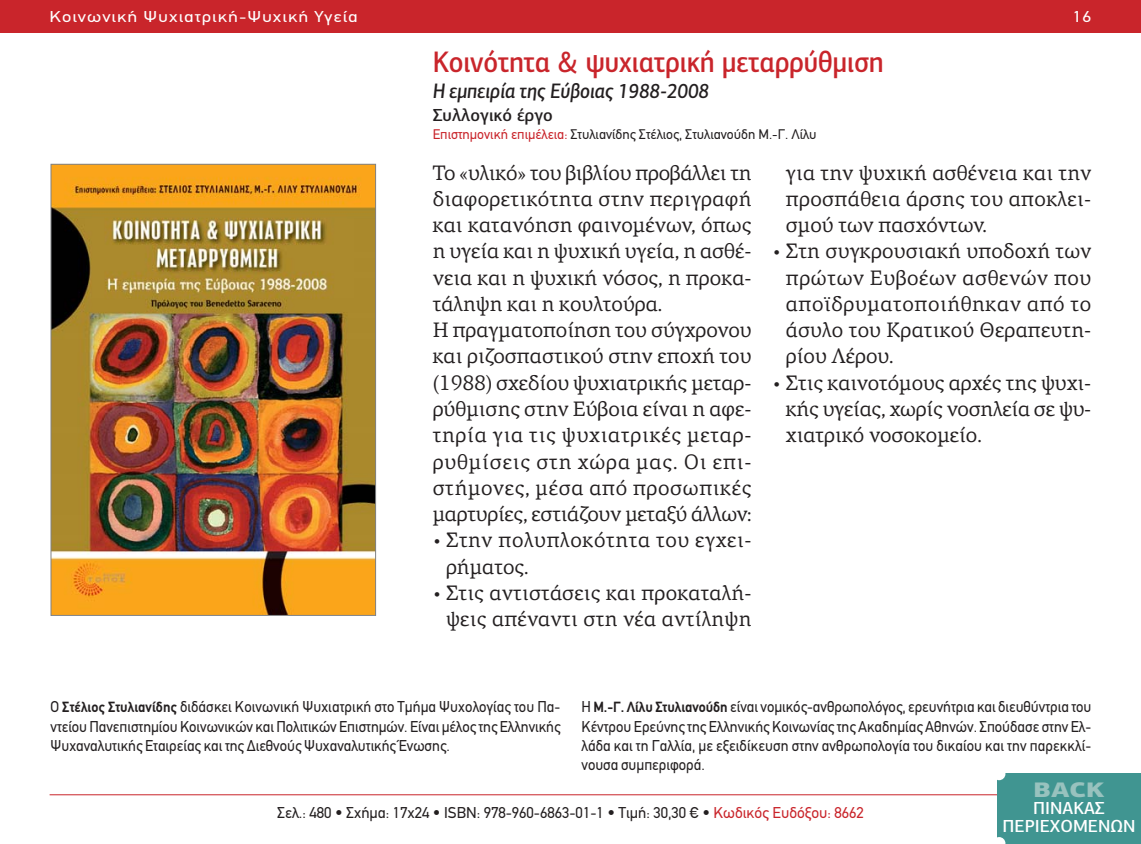
<style>
.page{position:relative;width:1141px;height:844px;background:#fff}
.page>*{position:absolute;margin:0;border:0;box-sizing:border-box;transform-origin:0 0}
.t1{font:500 29.75px "PF Agora Sans Pro";color:#c9252b;scale:.9 1}
.t2{font:21px/26.2px "PF Agora Serif Pro";color:#231f20;text-align:justify}
.t3{font:21px/26.2px "PF Agora Serif Pro";letter-spacing:.03em;color:#231f20}
.t4{font:italic 500 21px "PF Agora Sans Pro";color:#231f20;scale:.9 1}
.t5{font:900 21px "PF Agora Sans Pro";color:#98c2be;scale:1.2 1}
.t6{font:500 17.5px/17.5px "PF Agora Sans Pro";color:#fff;text-align:center}
.t7{font:500 17.5px "PF Agora Sans Pro";color:#231f20}
.t8{font:15.75px/19.2px "PF Din Text";color:#231f20;text-align:justify;scale:.95 1}
.t9{font:15.75px "PF Din Text";color:#231f20}
.t10{font:15.75px "PF Din Text";letter-spacing:.05em;color:#fff;scale:1.2 1}
.t11{font:14px "PF Din Text";color:#231f20}
.s1{color:#c9252b}
.s2{font-weight:700;font-size:14.88px}
</style>
<div class="page">
<img style="left:53px;top:166px;width:321px;height:447px">
<div style="left:51px;top:164px;width:325px;height:451px;border:1px solid #808285"></div>
<hr style="left:50px;top:794px;width:1041px;height:1px;background:#c9252b">
<div style="left:0;top:0;width:1141px;height:32px;background:#c9252b"></div>
<div style="left:997px;top:772px;width:144px;height:71px;background:#409591"></div>
<div style="left:993px;top:767px;width:12px;height:13px;background:#fff;border-radius:50%"></div>
<svg style="left:997px;top:837px;width:8px;height:6px"></svg>
<p class="t10" style="left:50px;top:11px;width:258px">Κοινωνική Ψυχιατρική-Ψυχική Υγεία</p>
<p class="t10" style="left:1073px;top:11px;width:17px">16</p>
<h1 class="t1" style="left:433px;top:51px;width:503px">Κοινότητα &amp; ψυχιατρική μεταρρύθμιση</h1>
<p class="t4" style="left:433px;top:79px;width:309px">Η εμπειρία της Εύβοιας 1988-2008</p>
<p class="t7" style="left:433px;top:108px;width:122px">Συλλογικό έργο</p>
<p class="t11" style="left:433px;top:129px;width:385px"><span class="s1">Επιστημονική επιμέλεια:</span> Στυλιανίδης Στέλιος, Στυλιανούδη Μ.-Γ. Λίλυ</p>
<p class="t2" style="left:433px;top:161px;width:320px;text-align:left">Το «υλικό» του βιβλίου προβάλλει τη διαφορετικότητα στην περιγραφή και κατανόηση φαινομένων, όπως η υγεία και η ψυχική υγεία, η ασθέ&shy;νεια και η ψυχική νόσος, η προκα&shy;τάληψη και η κουλτούρα.<br>Η πραγματοποίηση του σύγχρονου και ριζοσπαστικού στην εποχή του (1988) σχεδίου ψυχιατρικής μεταρ&shy;ρύθμισης στην Εύβοια είναι η αφε&shy;τηρία για τις ψυχιατρικές μεταρ&shy;ρυθμίσεις στη χώρα μας. Οι επι&shy;στήμονες, μέσα από προσωπικές μαρτυρίες, εστιάζουν μεταξύ άλλων:</p>
<p class="t3" style="left:446px;top:529px;width:307px;text-indent:-13px">• Στην πολυπλοκότητα του εγχει&shy;ρήματος.</p>
<p class="t2" style="left:433px;top:581px;width:320px;text-align:right">• Στις αντιστάσεις και προκαταλή&shy;ψεις απέναντι στη νέα αντίληψη</p>
<p class="t2" style="left:786px;top:161px;width:307px">για την ψυχική ασθένεια και την προσπάθεια άρσης του αποκλει&shy;σμού των πασχόντων.</p>
<p class="t2" style="left:786px;top:240px;width:307px;text-indent:-13px">• Στη συγκρουσιακή υποδοχή των πρώτων Ευβοέων ασθενών που αποϊδρυματοποιήθηκαν από το άσυλο του Κρατικού Θεραπευτη&shy;ρίου Λέρου.</p>
<p class="t2" style="left:786px;top:371px;width:307px;text-indent:-13px">• Στις καινοτόμους αρχές της ψυχι&shy;κής υγείας, χωρίς νοσηλεία σε ψυ&shy;χιατρικό νοσοκομείο.</p>
<p class="t8" style="left:51px;top:698px;width:538px">Ο <span class="s2">Στέλιος Στυλιανίδης</span> διδάσκει Κοινωνική Ψυχιατρική στο Τμήμα Ψυχολογίας του Πα&shy;ντείου Πανεπιστημίου Κοινωνικών και Πολιτικών Επιστημών. Είναι μέλος της Ελληνικής Ψυχαναλυτικής Εταιρείας και της Διεθνούς Ψυχαναλυτικής Ένωσης.</p>
<p class="t8" style="left:581px;top:698px;width:538px">Η <span class="s2">Μ.-Γ. Λίλυ Στυλιανούδη</span> είναι νομικός-ανθρωπολόγος, ερευνήτρια και διευθύντρια του Κέντρου Ερεύνης της Ελληνικής Κοινωνίας της Ακαδημίας Αθηνών. Σπούδασε στην Ελ&shy;λάδα και τη Γαλλία, με εξειδίκευση στην ανθρωπολογία του δικαίου και την παρεκκλί&shy;νουσα συμπεριφορά.</p>
<p class="t9" style="left:277px;top:806px;width:588px">Σελ.: 480 • Σχήμα: 17x24 • ISBN: 978-960-6863-01-1 • Τιμή: 30,30 € • <span class="s1">Κωδικός Ευδόξου: 8662</span></p>
<p class="t5" style="left:1034px;top:777px;width:61px">BACK</p>
<p class="t6" style="left:1003px;top:801px;width:134px">ΠΙΝΑΚΑΣ<br>ΠΕΡΙΕΧΟΜΕΝΩΝ</p>
</div>
